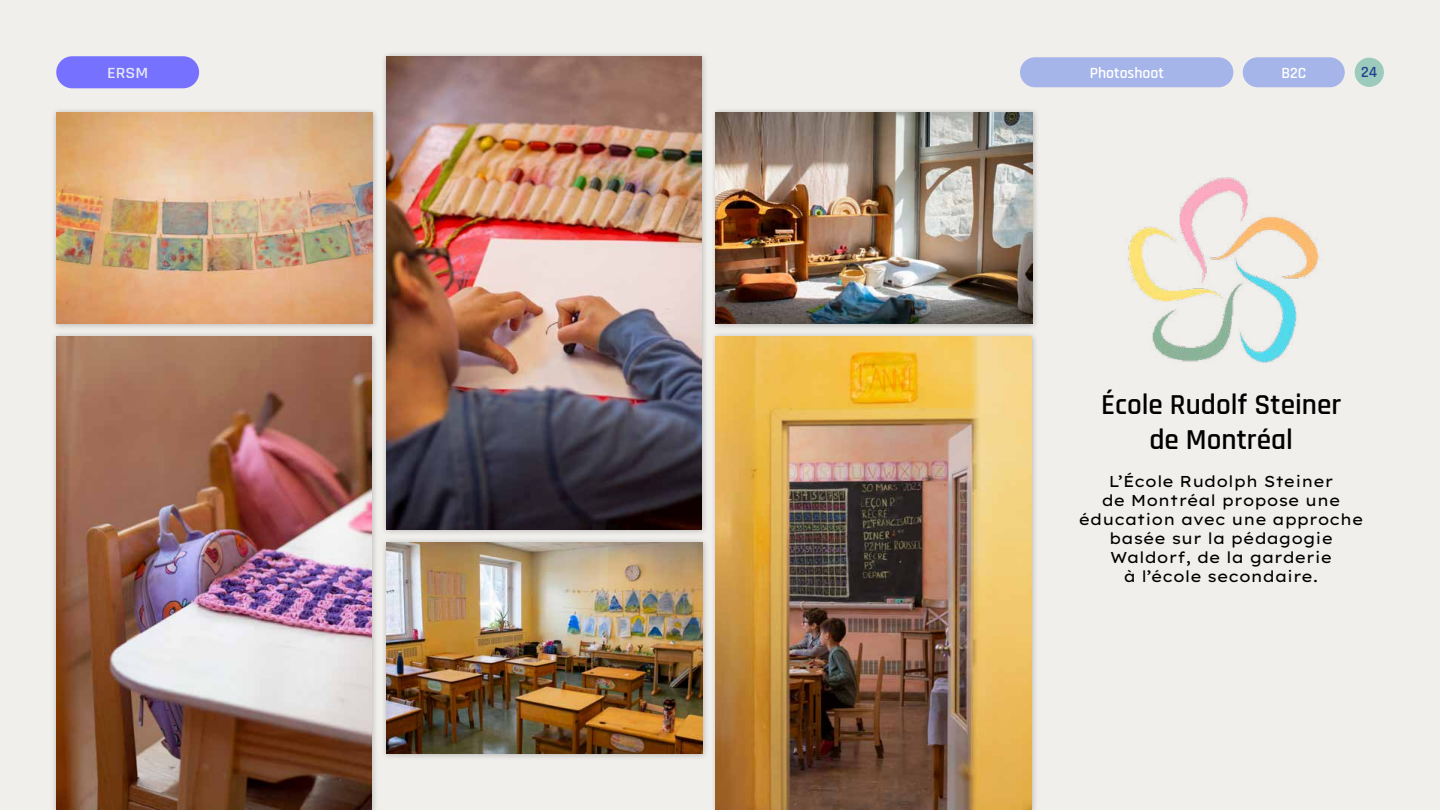
<style>
.page{position:relative;width:1440px;height:810px;background:#f1efec}
.page>*{position:absolute;margin:0;border:0;box-sizing:border-box;transform-origin:0 0}
.t1{font:600 29.25px/35.1px "Rajdhani";color:#000;text-align:center}
.t2{font:15.75px/18.9px "Lexend Exa";color:#000;text-align:center}
.t3{font:600 15.75px "Rajdhani";color:#fff}
.t4{font:600 15.75px "Rajdhani";color:#e5e7f6;scale:1.14 1}
.t5{font:600 15.75px "Rajdhani";color:#25408f}
</style>
<div class="page">
<div style="left:51px;top:107px;width:328px;height:224px;background:#000;opacity:.25"></div>
<img style="left:56px;top:112px;width:317px;height:211px">
<div style="left:381px;top:537px;width:328px;height:224px;background:#000;opacity:.25"></div>
<img style="left:386px;top:543px;width:317px;height:211px">
<div style="left:711px;top:107px;width:329px;height:224px;background:#000;opacity:.25"></div>
<img style="left:716px;top:112px;width:317px;height:212px">
<div style="left:51px;top:332px;width:328px;height:478px;background:#000;opacity:.25"></div>
<img style="left:56px;top:337px;width:316px;height:473px">
<div style="left:381px;top:51px;width:328px;height:485px;background:#000;opacity:.25"></div>
<img style="left:386px;top:56px;width:315px;height:473px">
<div style="left:711px;top:332px;width:327px;height:478px;background:#000;opacity:.25"></div>
<img style="left:716px;top:337px;width:315px;height:473px">
<img style="left:1108px;top:154px;width:227px;height:227px">
<div style="left:1243px;top:57px;width:102px;height:30px;background:#a5b4e9;border-radius:15px"></div>
<div style="left:1020px;top:57px;width:213px;height:30px;background:#a5b4e9;border-radius:15px"></div>
<div style="left:56px;top:56px;width:143px;height:32px;background:#7671ff;border-radius:16px"></div>
<div style="left:1355px;top:58px;width:29px;height:29px;background:#9ccbbd;border-radius:50%"></div>
<p class="t4" style="left:107px;top:63px;width:37px">ERSM</p>
<p class="t3" style="left:1090px;top:63px;width:76px">Photoshoot</p>
<p class="t3" style="left:1282px;top:63px;width:26px">B2C</p>
<p class="t5" style="left:1361px;top:63px;width:18px">24</p>
<h1 class="t1" style="left:1101px;top:388px;width:242px">École Rudolf Steiner de Montréal</h1>
<p class="t2" style="left:1079px;top:471px;width:286px">L’École Rudolph Steiner<br>de Montréal propose une éducation avec une approche basée sur la pédagogie<br>Waldorf, de la garderie<br>à l’école secondaire.</p>
</div>
